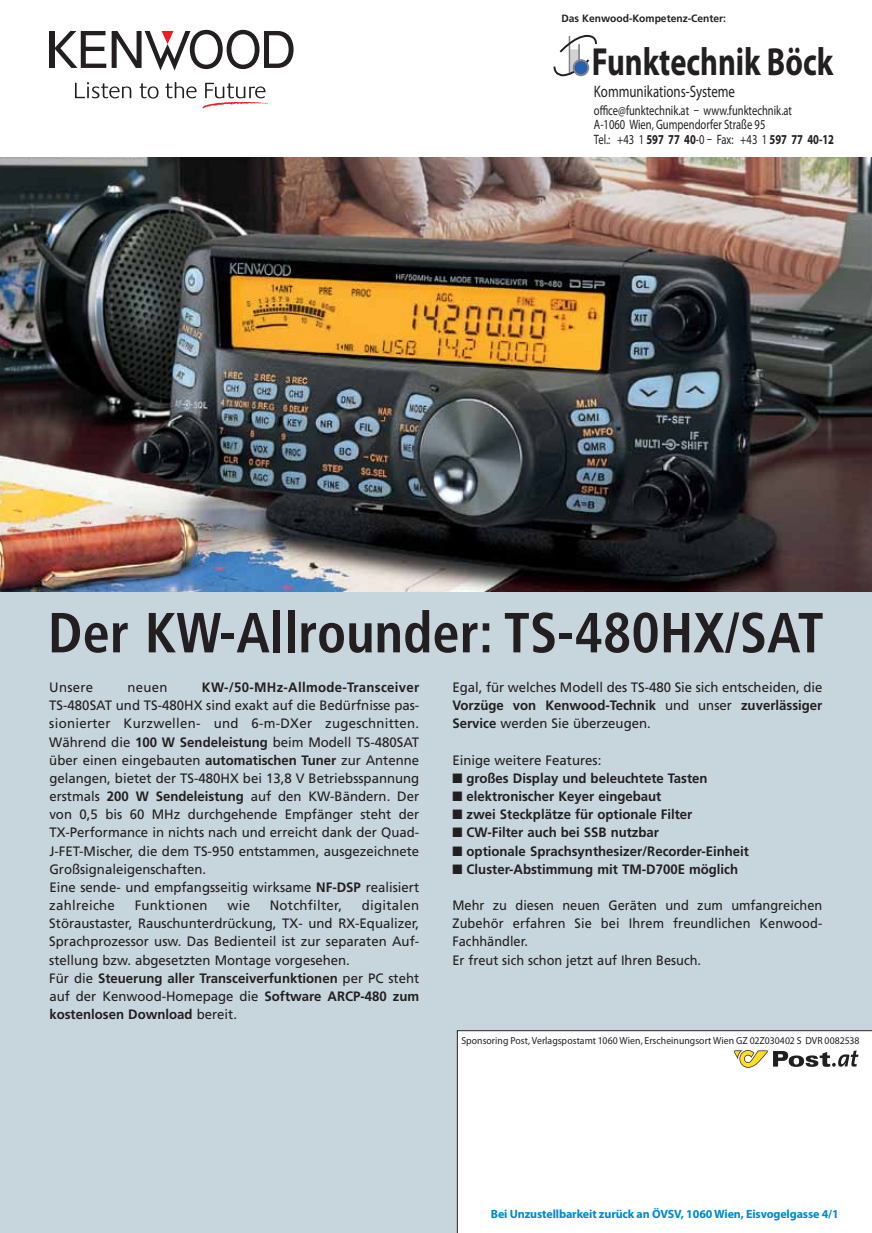
<style>
.page{position:relative;width:872px;height:1233px;background:#fff}
.page>*{position:absolute;margin:0;border:0;box-sizing:border-box;transform-origin:0 0}
.t1{font:700 condensed 56.4px "Frutiger";color:#231f20}
.t2{font:700 39.3px "Myriad Pro";color:#231f20;scale:.77 1}
.t3{font:16.65px "Myriad Pro";color:#231f20;scale:.77 1}
.t4{font:13.65px/18.1px "Frutiger";color:#231f20}
.t5{font:700 13.65px/18.1px "Frutiger";color:#231f20}
.t6{font:13.65px/18.1px "Frutiger";color:#231f20;scale:.94 1}
.t7{font:13.65px/14.4px "Myriad Pro";color:#231f20;scale:.77 1}
.t8{font:700 13.65px "Frutiger";letter-spacing:.02em;color:#231f20}
.t9{font:13.65px "Frutiger";letter-spacing:.02em;color:#231f20}
.t10{font:700 12px "Myriad Pro";letter-spacing:-.01em;color:#0089cf}
.t11{font:700 10.65px "Frutiger";color:#231f20}
.t12{font:10.2px "Myriad Pro";letter-spacing:.005em;color:#231f20;scale:.95 1}
.s1{font-weight:700}
</style>
<div class="page">
<div style="left:0;top:548px;width:872px;height:685px;background:#c7d5dc"></div>
<div style="left:49px;top:31px;width:5px;height:37px;background:#231f20"></div>
<svg style="left:54px;top:31px;width:52px;height:37px"></svg>
<svg style="left:112px;top:30px;width:181px;height:41px"></svg>
<svg style="left:75px;top:82px;width:56px;height:16px"></svg>
<svg style="left:139px;top:83px;width:19px;height:16px"></svg>
<svg style="left:165px;top:82px;width:106px;height:26px"></svg>
<img style="left:0;top:157px;width:871px;height:434px">
<svg style="left:553px;top:34px;width:44px;height:41px"></svg>
<div style="left:573px;top:60px;width:15px;height:15px;background:#2561ae;border-radius:50%"></div>
<div style="left:572px;top:59px;width:17px;height:17px;border:2px solid #87848b;border-radius:50%"></div>
<div style="left:457px;top:1030px;width:415px;height:203px;background:#fff"></div>
<svg style="left:733px;top:1050px;width:34px;height:18px"></svg>
<svg style="left:773px;top:1050px;width:85px;height:17px"></svg>
<p class="t11" style="left:561px;top:14px;width:166px">Das Kenwood-Kompetenz-Center:</p>
<h2 class="t2" style="left:592px;top:47px;width:315px">Funktechnik Böck</h2>
<p class="t3" style="left:594px;top:85px;width:185px">Kommunikations-Systeme</p>
<p class="t7" style="left:594px;top:104px;width:313px">office@funktechnik.at – www.funktechnik.at<br>A-1060 Wien, Gumpendorfer Straße 95<br>Tel.: +43 1 <span class="s1">597 77 40</span>-0 – Fax: +43 1 <span class="s1">597 77 40-12</span></p>
<h1 class="t1" style="left:48px;top:610px;width:777px">Der KW-Allrounder: TS-480HX/SAT</h1>
<p class="t4" style="left:49px;top:679px;width:45px">Unsere</p>
<p class="t4" style="left:128px;top:679px;width:41px">neuen</p>
<p class="t8" style="left:202px;top:682px;width:219px">KW-/50-MHz-Allmode-Transceiver</p>
<p class="t4" style="left:49px;top:698px;width:371px">TS-480SAT und TS-480HX sind exakt auf die Bedürfnisse pas&shy;sionierter Kurzwellen- und 6-m-DXer zugeschnitten.<br>Während die <span class="s1">100 W Sendeleistung</span> beim Modell TS-480SAT über einen eingebauten <span class="s1">automatischen Tuner</span> zur Antenne gelangen, bietet der TS-480HX bei 13,8 V Betriebsspannung erstmals <span class="s1">200 W Sendeleistung</span> auf den KW-Bändern. Der von 0,5 bis 60 MHz durchgehende Empfänger steht der TX-Performance in nichts nach und erreicht dank der Quad-J-FET-Mischer, die dem TS-950 entstammen, ausgezeichnete Großsignaleigenschaften.<br>Eine sende- und empfangsseitig wirksame <span class="s1">NF-DSP</span> realisiert zahlreiche</p>
<p class="t4" style="left:452px;top:679px;width:371px;text-align:justify">Egal, für welches Modell des TS-480 Sie sich entscheiden, die <span class="s1">Vorzüge von Kenwood-Technik</span> und unser <span class="s1">zuverlässiger Service</span> werden Sie überzeugen.</p>
<p class="t4" style="left:452px;top:752px;width:150px">Einige weitere Features:</p>
<p class="t5" style="left:466px;top:770px;width:284px">großes Display und beleuchtete Tasten elektronischer Keyer eingebaut<br>zwei Steckplätze für optionale Filter CW-Filter auch bei SSB nutzbar<br>optionale Sprachsynthesizer/Recorder-Einheit Cluster-Abstimmung mit TM-D700E möglich</p>
<p class="t6" style="left:452px;top:897px;width:395px">Mehr zu diesen neuen Geräten und zum umfangreichen Zubehör erfahren Sie bei Ihrem freundlichen Kenwood-Fachhändler.<br>Er freut sich schon jetzt auf Ihren Besuch.</p>
<p class="t9" style="left:135px;top:900px;width:74px">Funktionen</p>
<p class="t4" style="left:227px;top:897px;width:24px">wie</p>
<p class="t9" style="left:270px;top:900px;width:74px">Notchfilter,</p>
<p class="t4" style="left:49px;top:897px;width:371px;text-indent:312px">digitalen Störaustaster, Rauschunterdrückung, TX- und RX-Equalizer, Sprachprozessor usw. Das Bedienteil ist zur separaten Auf&shy;stellung bzw. abgesetzten Montage vorgesehen.<br>Für die <span class="s1">Steuerung aller Transceiverfunktionen</span> per PC steht auf der Kenwood-Homepage die <span class="s1">Software ARCP-480 zum kostenlosen Download</span> bereit.</p>
<p class="t12" style="left:461px;top:1036px;width:420px">Sponsoring Post, Verlagspostamt 1060 Wien, Erscheinungsort Wien GZ 02Z030402 S DVR 0082538</p>
<p class="t10" style="left:491px;top:1210px;width:349px">Bei Unzustellbarkeit zurück an ÖVSV, 1060 Wien, Eisvogelgasse 4/1</p>
</div>
